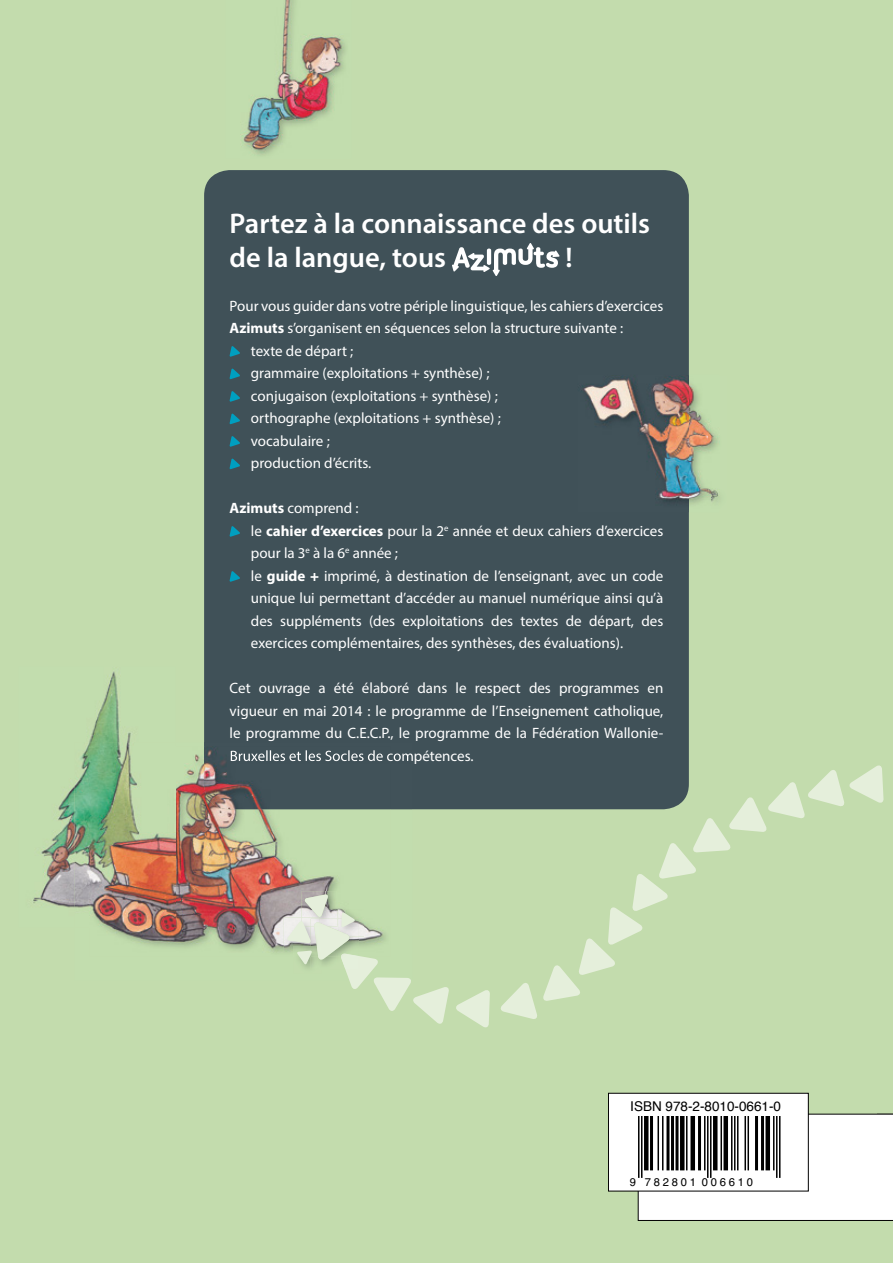
<style>
.page{position:relative;width:893px;height:1263px;background:#c3dcad}
.page>*{position:absolute;margin:0;border:0;box-sizing:border-box;transform-origin:0 0}
.t1{font:600 28.5px/34.5px "Myriad Pro";color:#fff}
.t2{font:15px/22.5px "Myriad Pro";color:#fff}
.t3{font:13.5px "Helvetica";color:#000}
.t4{font:11.25px "Helvetica";letter-spacing:.245em;color:#000}
.s1{font-weight:700}
.s2{font-weight:900}
</style>
<div class="page">
<div style="left:204px;top:170px;width:485px;height:639px;background:#405158;border-radius:26px"></div>
<svg style="left:452px;top:243px;width:107px;height:33px"></svg>
<svg style="left:229px;top:346px;width:11px;height:11px"></svg>
<svg style="left:229px;top:368px;width:11px;height:11px"></svg>
<svg style="left:229px;top:391px;width:11px;height:11px"></svg>
<svg style="left:229px;top:413px;width:11px;height:11px"></svg>
<svg style="left:229px;top:436px;width:11px;height:11px"></svg>
<svg style="left:229px;top:458px;width:11px;height:11px"></svg>
<svg style="left:229px;top:526px;width:11px;height:11px"></svg>
<svg style="left:229px;top:571px;width:11px;height:11px"></svg>
<div style="left:638px;top:1114px;width:255px;height:106px;background:#fff"></div>
<div style="left:638px;top:1114px;width:255px;height:107px;border:1px solid #000"></div>
<div style="left:608px;top:1093px;width:200px;height:98px;background:#fff"></div>
<div style="left:608px;top:1093px;width:201px;height:98px;border:1px solid #000"></div>
<hr style="left:638px;top:1116px;width:1px;height:61px;background:#000">
<hr style="left:641px;top:1116px;width:1px;height:61px;background:#000">
<hr style="left:644px;top:1116px;width:1px;height:54px;background:#000">
<hr style="left:645px;top:1116px;width:2px;height:54px;background:#000">
<hr style="left:647px;top:1116px;width:1px;height:54px;background:#000">
<hr style="left:650px;top:1116px;width:1px;height:54px;background:#000">
<hr style="left:651px;top:1116px;width:2px;height:54px;background:#000">
<hr style="left:657px;top:1116px;width:2px;height:54px;background:#000">
<hr style="left:662px;top:1116px;width:1px;height:54px;background:#000">
<hr style="left:666px;top:1116px;width:2px;height:54px;background:#000">
<hr style="left:668px;top:1116px;width:1px;height:54px;background:#000">
<hr style="left:671px;top:1116px;width:1px;height:54px;background:#000">
<hr style="left:672px;top:1116px;width:2px;height:54px;background:#000">
<hr style="left:675px;top:1116px;width:2px;height:54px;background:#000">
<hr style="left:677px;top:1116px;width:1px;height:54px;background:#000">
<hr style="left:680px;top:1116px;width:1px;height:54px;background:#000">
<hr style="left:681px;top:1116px;width:2px;height:54px;background:#000">
<hr style="left:683px;top:1116px;width:1px;height:54px;background:#000">
<hr style="left:686px;top:1116px;width:1px;height:54px;background:#000">
<hr style="left:690px;top:1116px;width:2px;height:54px;background:#000">
<hr style="left:692px;top:1116px;width:1px;height:54px;background:#000">
<hr style="left:693px;top:1116px;width:2px;height:54px;background:#000">
<hr style="left:698px;top:1116px;width:1px;height:54px;background:#000">
<hr style="left:699px;top:1116px;width:2px;height:54px;background:#000">
<hr style="left:704px;top:1116px;width:1px;height:54px;background:#000">
<hr style="left:707px;top:1116px;width:1px;height:61px;background:#000">
<hr style="left:710px;top:1116px;width:1px;height:61px;background:#000">
<hr style="left:713px;top:1116px;width:1px;height:54px;background:#000">
<hr style="left:714px;top:1116px;width:2px;height:54px;background:#000">
<hr style="left:716px;top:1116px;width:1px;height:54px;background:#000">
<hr style="left:720px;top:1116px;width:2px;height:54px;background:#000">
<hr style="left:723px;top:1116px;width:2px;height:54px;background:#000">
<hr style="left:725px;top:1116px;width:1px;height:54px;background:#000">
<hr style="left:726px;top:1116px;width:2px;height:54px;background:#000">
<hr style="left:731px;top:1116px;width:1px;height:54px;background:#000">
<hr style="left:734px;top:1116px;width:1px;height:54px;background:#000">
<hr style="left:737px;top:1116px;width:1px;height:54px;background:#000">
<hr style="left:744px;top:1116px;width:2px;height:54px;background:#000">
<hr style="left:747px;top:1116px;width:2px;height:54px;background:#000">
<hr style="left:755px;top:1116px;width:1px;height:54px;background:#000">
<hr style="left:756px;top:1116px;width:2px;height:54px;background:#000">
<hr style="left:761px;top:1116px;width:1px;height:54px;background:#000">
<hr style="left:762px;top:1116px;width:2px;height:54px;background:#000">
<hr style="left:765px;top:1116px;width:2px;height:54px;background:#000">
<hr style="left:767px;top:1116px;width:1px;height:54px;background:#000">
<hr style="left:768px;top:1116px;width:2px;height:54px;background:#000">
<hr style="left:773px;top:1116px;width:1px;height:54px;background:#000">
<hr style="left:776px;top:1116px;width:1px;height:61px;background:#000">
<hr style="left:779px;top:1116px;width:1px;height:61px;background:#000">
<img style="left:243px;top:0;width:102px;height:156px">
<img style="left:33px;top:671px;width:98px;height:237px">
<img style="left:391px;top:753px;width:21px;height:9px">
<img style="left:75px;top:742px;width:56px;height:166px">
<img style="left:105px;top:754px;width:286px;height:198px">
<img style="left:204px;top:750px;width:187px;height:59px">
<img style="left:231px;top:750px;width:160px;height:14px">
<img style="left:90px;top:746px;width:85px;height:181px">
<svg style="left:456px;top:990px;width:34px;height:38px"></svg>
<svg style="left:500px;top:764px;width:384px;height:255px"></svg>
<img style="left:302px;top:891px;width:36px;height:3px">
<img style="left:284px;top:917px;width:3px;height:35px">
<svg style="left:287px;top:894px;width:162px;height:130px"></svg>
<img style="left:582px;top:376px;width:137px;height:128px">
<h1 class="t1" style="left:230px;top:205px;width:422px">Partez à la connaissance des outils de la langue, tous</h1>
<h1 class="t1" style="left:565px;top:240px;width:9px">!</h1>
<p class="t2" style="left:230px;top:294px;width:435px">Pour vous guider dans votre périple linguistique, les cahiers d’exercices</p>
<p class="t2" style="left:230px;top:317px;width:395px"><span class="s1">Azimuts</span> s’organisent en séquences selon la structure suivante :</p>
<p class="t2" style="left:251px;top:339px;width:104px">texte de départ ;</p>
<p class="t2" style="left:251px;top:362px;width:240px">grammaire (exploitations + synthèse) ;</p>
<p class="t2" style="left:251px;top:384px;width:248px">conjugaison (exploitations + synthèse) ;</p>
<p class="t2" style="left:251px;top:407px;width:251px">orthographe (exploitations + synthèse) ;</p>
<p class="t2" style="left:251px;top:429px;width:80px">vocabulaire ;</p>
<p class="t2" style="left:251px;top:452px;width:122px">production d’écrits.</p>
<p class="t2" style="left:251px;top:497px;width:414px;text-indent:-21px"><span class="s1">Azimuts</span> comprend :<br>le <span class="s1">cahier d’exercices</span> pour la 2<sup>e</sup> année et deux cahiers d’exercices pour la 3<sup>e</sup> à la 6<sup>e</sup> année ;<br>le <span class="s1">guide</span> <span class="s2">+</span> imprimé, à destination de l’enseignant, avec un code unique lui permettant d’accéder au manuel numérique ainsi qu’à des suppléments (des exploitations des textes de départ, des exercices complémentaires, des synthèses, des évaluations).</p>
<p class="t2" style="left:230px;top:677px;width:435px;text-align:justify">Cet ouvrage a été élaboré dans le respect des programmes en vigueur en mai 2014 : le programme de l’Enseignement catholique, le programme du C.E.C.P., le programme de la Fédération Wallonie-</p>
<p class="t3" style="left:630px;top:1096px;width:152px">ISBN 978-2-8010-0661-0</p>
<p class="t4" style="left:630px;top:1173px;width:125px">9 782801 006610</p>
</div>
